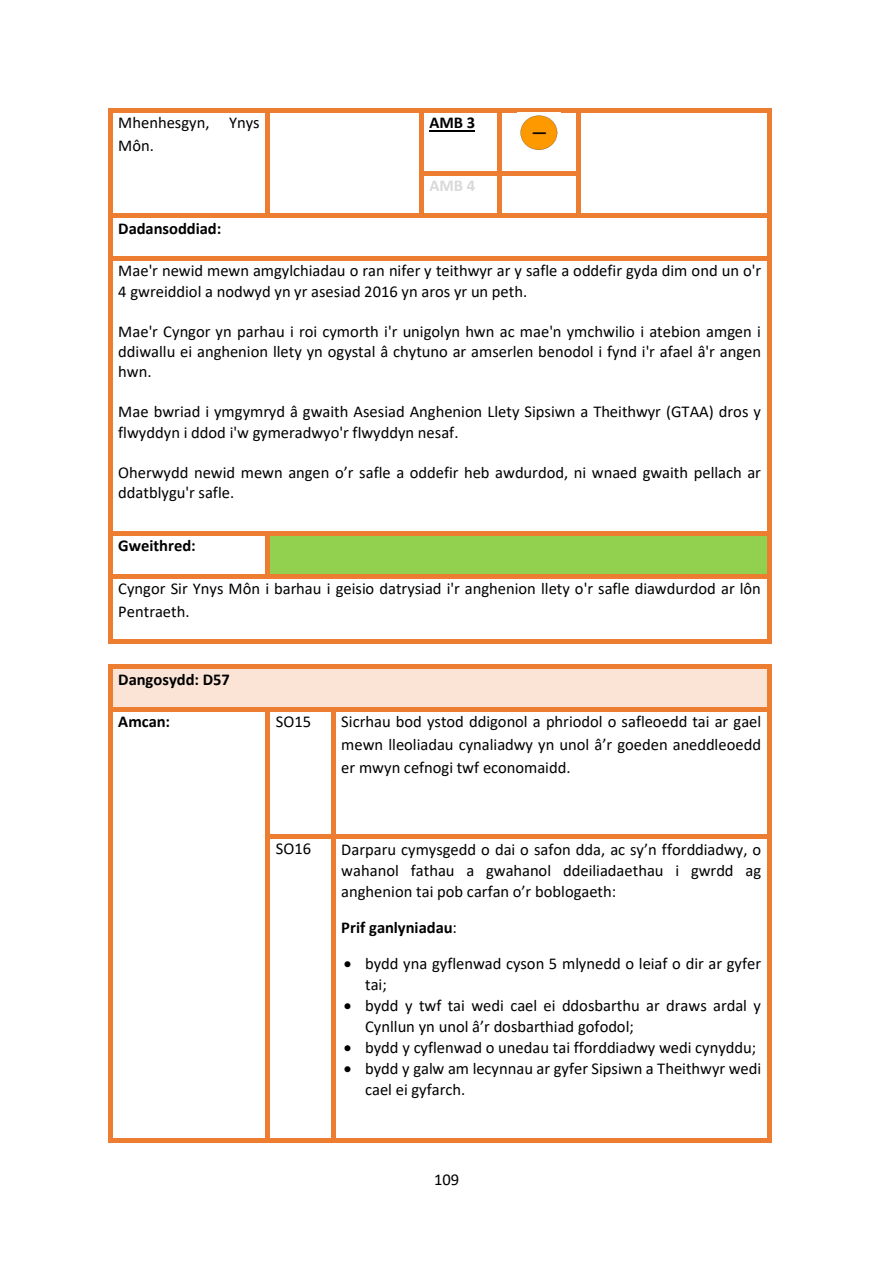
<style>
.page{position:relative;width:893px;height:1263px;background:#fff}
.page>*{position:absolute;margin:0;border:0;box-sizing:border-box;transform-origin:0 0}
.t1{font:16.5px/20.1px "Calibri";color:#000}
.t2{font:700 16.5px "Calibri";letter-spacing:-.005em;color:#000}
.t3{font:700 16.5px "Calibri";color:#d9d9d9}
.s1{font-weight:400}
</style>
<div class="page">
<hr style="left:429px;top:130px;width:46px;height:1px;background:#000">
<svg style="left:108px;top:108px;width:4px;height:4px"></svg>
<hr style="left:112px;top:108px;width:154px;height:4px;background:#ed7d31">
<svg style="left:266px;top:108px;width:4px;height:4px"></svg>
<hr style="left:270px;top:108px;width:149px;height:4px;background:#ed7d31">
<svg style="left:419px;top:108px;width:4px;height:4px"></svg>
<hr style="left:423px;top:108px;width:75px;height:4px;background:#ed7d31">
<svg style="left:498px;top:108px;width:4px;height:4px"></svg>
<hr style="left:502px;top:108px;width:74px;height:4px;background:#ed7d31">
<svg style="left:576px;top:108px;width:5px;height:4px"></svg>
<hr style="left:581px;top:108px;width:186px;height:4px;background:#ed7d31">
<svg style="left:767px;top:108px;width:4px;height:4px"></svg>
<hr style="left:108px;top:112px;width:4px;height:59px;background:#ed7d31">
<hr style="left:266px;top:112px;width:4px;height:59px;background:#ed7d31">
<hr style="left:419px;top:112px;width:4px;height:59px;background:#ed7d31">
<hr style="left:498px;top:112px;width:4px;height:59px;background:#ed7d31">
<div style="left:576px;top:112px;width:5px;height:59px;background:#ed7d31"></div>
<hr style="left:767px;top:112px;width:4px;height:59px;background:#ed7d31">
<svg style="left:108px;top:171px;width:4px;height:5px"></svg>
<svg style="left:266px;top:171px;width:4px;height:5px"></svg>
<svg style="left:419px;top:171px;width:4px;height:5px"></svg>
<div style="left:423px;top:171px;width:75px;height:5px;background:#ed7d31"></div>
<svg style="left:498px;top:171px;width:4px;height:5px"></svg>
<div style="left:502px;top:171px;width:74px;height:5px;background:#ed7d31"></div>
<svg style="left:576px;top:171px;width:5px;height:5px"></svg>
<svg style="left:767px;top:171px;width:4px;height:5px"></svg>
<hr style="left:108px;top:176px;width:4px;height:38px;background:#ed7d31">
<hr style="left:266px;top:176px;width:4px;height:38px;background:#ed7d31">
<hr style="left:419px;top:176px;width:4px;height:38px;background:#ed7d31">
<hr style="left:498px;top:176px;width:4px;height:38px;background:#ed7d31">
<div style="left:576px;top:176px;width:5px;height:38px;background:#ed7d31"></div>
<hr style="left:767px;top:176px;width:4px;height:38px;background:#ed7d31">
<svg style="left:108px;top:214px;width:4px;height:4px"></svg>
<hr style="left:112px;top:214px;width:154px;height:4px;background:#ed7d31">
<svg style="left:266px;top:214px;width:4px;height:4px"></svg>
<hr style="left:270px;top:214px;width:149px;height:4px;background:#ed7d31">
<svg style="left:419px;top:214px;width:4px;height:4px"></svg>
<hr style="left:423px;top:214px;width:75px;height:4px;background:#ed7d31">
<svg style="left:498px;top:214px;width:4px;height:4px"></svg>
<hr style="left:502px;top:214px;width:74px;height:4px;background:#ed7d31">
<svg style="left:576px;top:214px;width:5px;height:4px"></svg>
<hr style="left:581px;top:214px;width:186px;height:4px;background:#ed7d31">
<svg style="left:767px;top:214px;width:4px;height:4px"></svg>
<hr style="left:108px;top:218px;width:4px;height:38px;background:#ed7d31">
<hr style="left:767px;top:218px;width:4px;height:38px;background:#ed7d31">
<svg style="left:108px;top:256px;width:4px;height:5px"></svg>
<div style="left:112px;top:256px;width:655px;height:5px;background:#ed7d31"></div>
<svg style="left:767px;top:256px;width:4px;height:5px"></svg>
<hr style="left:108px;top:261px;width:4px;height:270px;background:#ed7d31">
<hr style="left:767px;top:261px;width:4px;height:270px;background:#ed7d31">
<div style="left:270px;top:536px;width:497px;height:38px;background:#92d050"></div>
<svg style="left:108px;top:531px;width:4px;height:5px"></svg>
<div style="left:112px;top:531px;width:154px;height:5px;background:#ed7d31"></div>
<svg style="left:266px;top:531px;width:4px;height:5px"></svg>
<div style="left:270px;top:531px;width:497px;height:5px;background:#ed7d31"></div>
<svg style="left:767px;top:531px;width:4px;height:5px"></svg>
<hr style="left:108px;top:536px;width:4px;height:38px;background:#ed7d31">
<hr style="left:266px;top:536px;width:4px;height:38px;background:#ed7d31">
<hr style="left:767px;top:536px;width:4px;height:38px;background:#ed7d31">
<svg style="left:108px;top:574px;width:4px;height:4px"></svg>
<hr style="left:112px;top:574px;width:154px;height:4px;background:#ed7d31">
<svg style="left:266px;top:574px;width:4px;height:4px"></svg>
<hr style="left:270px;top:574px;width:497px;height:4px;background:#ed7d31">
<svg style="left:767px;top:574px;width:4px;height:4px"></svg>
<hr style="left:108px;top:578px;width:4px;height:62px;background:#ed7d31">
<svg style="left:108px;top:640px;width:4px;height:4px"></svg>
<hr style="left:112px;top:640px;width:655px;height:4px;background:#ed7d31">
<hr style="left:767px;top:578px;width:4px;height:62px;background:#ed7d31">
<svg style="left:767px;top:640px;width:4px;height:4px"></svg>
<div style="left:118px;top:669px;width:643px;height:38px;background:#fbe4d5"></div>
<svg style="left:108px;top:664px;width:4px;height:5px"></svg>
<div style="left:112px;top:664px;width:655px;height:5px;background:#ed7d31"></div>
<svg style="left:767px;top:664px;width:4px;height:5px"></svg>
<hr style="left:108px;top:669px;width:4px;height:38px;background:#ed7d31">
<hr style="left:767px;top:669px;width:4px;height:38px;background:#ed7d31">
<svg style="left:108px;top:707px;width:4px;height:5px"></svg>
<div style="left:112px;top:707px;width:154px;height:5px;background:#ed7d31"></div>
<svg style="left:266px;top:707px;width:4px;height:5px"></svg>
<div style="left:270px;top:707px;width:61px;height:5px;background:#ed7d31"></div>
<svg style="left:331px;top:707px;width:4px;height:5px"></svg>
<div style="left:335px;top:707px;width:432px;height:5px;background:#ed7d31"></div>
<svg style="left:767px;top:707px;width:4px;height:5px"></svg>
<hr style="left:108px;top:712px;width:4px;height:122px;background:#ed7d31">
<hr style="left:266px;top:712px;width:4px;height:122px;background:#ed7d31">
<hr style="left:331px;top:712px;width:4px;height:122px;background:#ed7d31">
<hr style="left:767px;top:712px;width:4px;height:122px;background:#ed7d31">
<svg style="left:108px;top:834px;width:4px;height:5px"></svg>
<svg style="left:266px;top:834px;width:4px;height:5px"></svg>
<div style="left:270px;top:834px;width:61px;height:5px;background:#ed7d31"></div>
<svg style="left:331px;top:834px;width:4px;height:5px"></svg>
<div style="left:335px;top:834px;width:432px;height:5px;background:#ed7d31"></div>
<svg style="left:767px;top:834px;width:4px;height:5px"></svg>
<hr style="left:108px;top:839px;width:4px;height:299px;background:#ed7d31">
<svg style="left:108px;top:1138px;width:4px;height:4px"></svg>
<hr style="left:112px;top:1138px;width:154px;height:4px;background:#ed7d31">
<hr style="left:266px;top:839px;width:4px;height:299px;background:#ed7d31">
<svg style="left:266px;top:1138px;width:4px;height:4px"></svg>
<hr style="left:270px;top:1138px;width:61px;height:4px;background:#ed7d31">
<hr style="left:331px;top:839px;width:4px;height:299px;background:#ed7d31">
<svg style="left:331px;top:1138px;width:4px;height:4px"></svg>
<hr style="left:335px;top:1138px;width:432px;height:4px;background:#ed7d31">
<hr style="left:767px;top:839px;width:4px;height:299px;background:#ed7d31">
<svg style="left:767px;top:1138px;width:4px;height:4px"></svg>
<img style="left:520px;top:115px;width:38px;height:35px">
<p class="t1" style="left:118px;top:111px;width:143px;line-height:23.2px">Mhenhesgyn, Ynys<br>Môn.</p>
<p class="t2" style="left:429px;top:112px;width:47px">AMB 3</p>
<p class="t3" style="left:429px;top:175px;width:47px">AMB 4</p>
<p class="t2" style="left:118px;top:218px;width:105px">Dadansoddiad:</p>
<p class="t1" style="left:118px;top:261px;width:644px">Mae'r newid mewn amgylchiadau o ran nifer y teithwyr ar y safle a oddefir gyda dim ond un o'r<br>4 gwreiddiol a nodwyd yn yr asesiad 2016 yn aros yr un peth.</p>
<p class="t1" style="left:118px;top:321px;width:644px;text-align:justify">Mae'r Cyngor yn parhau i roi cymorth i'r unigolyn hwn ac mae'n ymchwilio i atebion amgen i ddiwallu ei anghenion llety yn ogystal â chytuno ar amserlen benodol i fynd i'r afael â'r angen hwn.</p>
<p class="t1" style="left:118px;top:402px;width:644px">Mae bwriad i ymgymryd â gwaith Asesiad Anghenion Llety Sipsiwn a Theithwyr (GTAA) dros y flwyddyn i ddod i'w gymeradwyo'r flwyddyn nesaf.</p>
<p class="t1" style="left:118px;top:462px;width:644px">Oherwydd newid mewn angen o’r safle a oddefir heb awdurdod, ni wnaed gwaith pellach ar ddatblygu'r safle.</p>
<p class="t2" style="left:118px;top:536px;width:79px">Gweithred:</p>
<p class="t1" style="left:118px;top:577px;width:644px;line-height:23.2px">Cyngor Sir Ynys Môn i barhau i geisio datrysiad i'r anghenion llety o'r safle diawdurdod ar lôn<br>Pentraeth.</p>
<p class="t2" style="left:118px;top:669px;width:113px">Dangosydd: D57</p>
<p class="t2" style="left:118px;top:712px;width:53px">Amcan:</p>
<p class="t1" style="left:276px;top:712px;width:37px">SO15</p>
<p class="t1" style="left:341px;top:710px;width:421px;line-height:23.1px;text-align:justify">Sicrhau bod ystod ddigonol a phriodol o safleoedd tai ar gael mewn lleoliadau cynaliadwy yn unol â’r goeden aneddleoedd er mwyn cefnogi twf economaidd.</p>
<p class="t1" style="left:276px;top:839px;width:37px">SO16</p>
<p class="t1" style="left:341px;top:839px;width:421px;line-height:21px;text-align:justify">Darparu cymysgedd o dai o safon dda, ac sy’n fforddiadwy, o wahanol fathau a gwahanol ddeiliadaethau i gwrdd ag anghenion tai pob carfan o’r boblogaeth:</p>
<p class="t2" style="left:341px;top:918px;width:117px">Prif ganlyniadau<span class="s1">:</span></p>
<p class="t1" style="left:365px;top:953px;width:397px;line-height:21.1px;text-indent:-21px">• bydd yna gyflenwad cyson 5 mlynedd o leiaf o dir ar gyfer tai;</p>
<p class="t1" style="left:365px;top:995px;width:397px;line-height:20.9px;text-indent:-21px">• bydd y twf tai wedi cael ei ddosbarthu ar draws ardal y<br>Cynllun yn unol â’r dosbarthiad gofodol;</p>
<p class="t1" style="left:344px;top:1038px;width:414px">• bydd y cyflenwad o unedau tai fforddiadwy wedi cynyddu;</p>
<p class="t1" style="left:365px;top:1058px;width:398px;line-height:21px;text-indent:-21px">• bydd y galw am lecynnau ar gyfer Sipsiwn a Theithwyr wedi cael ei gyfarch.</p>
<p class="t1" style="left:434px;top:1169px;width:27px">109</p>
</div>
